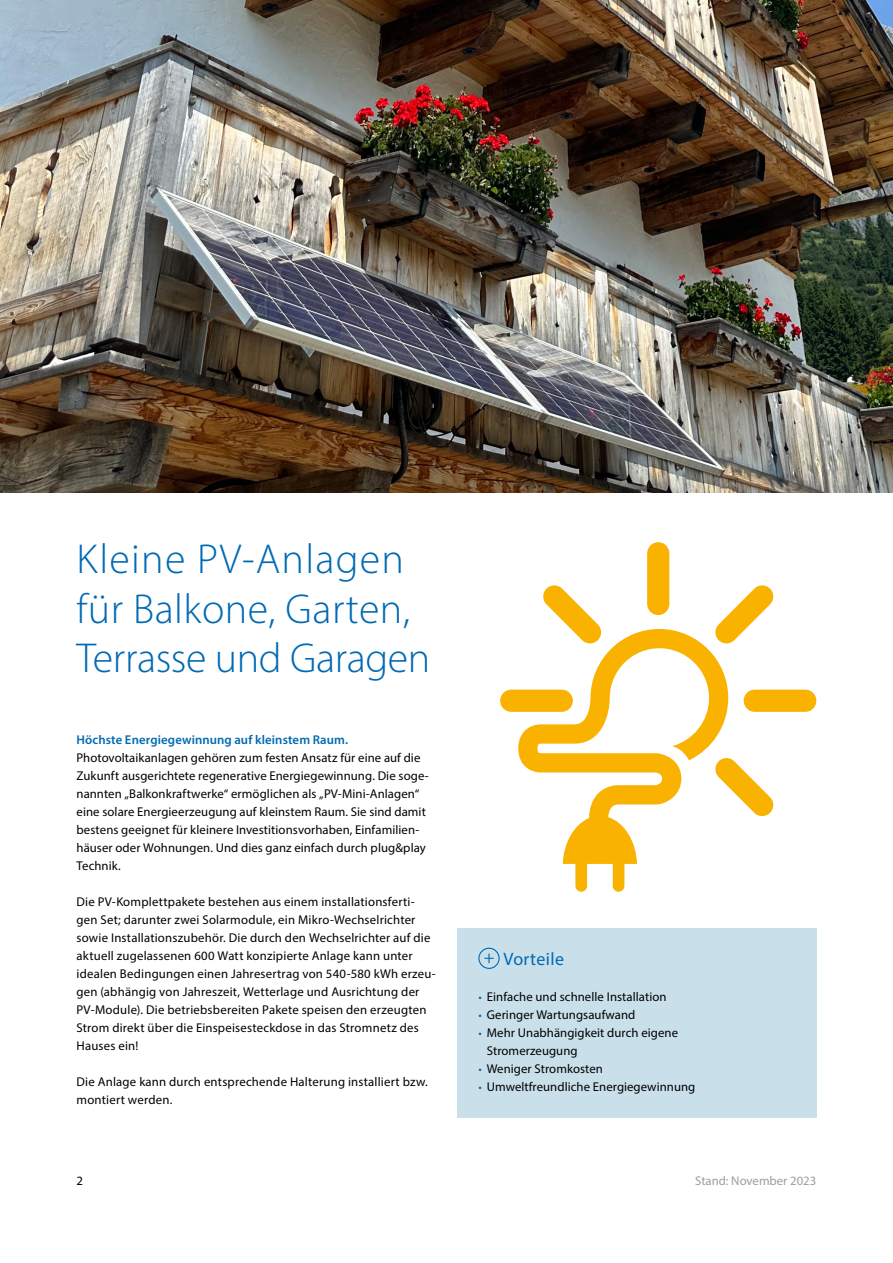
<style>
.page{position:relative;width:893px;height:1263px;background:#fff}
.page>*{position:absolute;margin:0;border:0;box-sizing:border-box;transform-origin:0 0}
.t1{font:300 42px/49.5px "Myriad Pro";letter-spacing:.01em;color:#006ab3}
.t2{font:18px "Myriad Pro";letter-spacing:.02em;color:#006ab3}
.t3{font:12.75px/18px "Myriad Pro";letter-spacing:.01em;color:#000}
.t4{font:600 12.75px "Myriad Pro";letter-spacing:.01em;color:#006ab3}
.t5{font:12.75px "Myriad Pro";color:#9c9e9f}
.s1{font-size:12px;color:#006ab3}
</style>
<div class="page">
<img style="left:0;top:0;width:893px;height:492px">
<div style="left:457px;top:929px;width:360px;height:189px;background:#c9e0eb"></div>
<svg style="left:484px;top:953px;width:10px;height:10px"></svg>
<div style="left:478px;top:948px;width:22px;height:21px;border:1px solid #006ab3;border-radius:50%"></div>
<svg style="left:518px;top:629px;width:210px;height:263px"></svg>
<div style="left:647px;top:542px;width:22px;height:73px;background:#f9b200;border-radius:11px"></div>
<svg style="left:714px;top:585px;width:60px;height:59px"></svg>
<div style="left:744px;top:690px;width:72px;height:22px;background:#f9b200;border-radius:11px"></div>
<svg style="left:714px;top:757px;width:60px;height:60px"></svg>
<div style="left:500px;top:690px;width:73px;height:22px;background:#f9b200;border-radius:11px"></div>
<svg style="left:542px;top:585px;width:60px;height:59px"></svg>
<h1 class="t1" style="left:77px;top:534px;width:355px">Kleine PV-Anlagen für Balkone, Garten,<br>Terrasse und Garagen</h1>
<p class="t4" style="left:77px;top:732px;width:273px">Höchste Energiegewinnung auf kleinstem Raum.</p>
<p class="t3" style="left:77px;top:749px;width:354px">Photovoltaikanlagen gehören zum festen Ansatz für eine auf die Zukunft ausgerichtete regenerative Energiegewinnung. Die soge&shy;nannten „Balkonkraftwerke“ ermöglichen als „PV-Mini-Anlagen“ eine solare Energieerzeugung auf kleinstem Raum. Sie sind damit bestens geeignet für kleinere Investitionsvorhaben, Einfamilien&shy;häuser oder Wohnungen. Und dies ganz einfach durch plug&amp;play Technik.</p>
<p class="t3" style="left:77px;top:893px;width:361px">Die PV-Komplettpakete bestehen aus einem installationsferti&shy;gen Set; darunter zwei Solarmodule, ein Mikro-Wechselrichter sowie Installationszubehör. Die durch den Wechselrichter auf die aktuell zugelassenen 600 Watt konzipierte Anlage kann unter idealen Bedingungen einen Jahresertrag von 540-580 kWh erzeu&shy;gen (abhängig von Jahreszeit, Wetterlage und Ausrichtung der PV-Module). Die betriebsbereiten Pakete speisen den erzeugten Strom direkt über die Einspeisesteckdose in das Stromnetz des Hauses ein!</p>
<p class="t3" style="left:77px;top:1073px;width:353px">Die Anlage kann durch entsprechende Halterung installiert bzw. montiert werden.</p>
<h2 class="t2" style="left:503px;top:947px;width:62px">Vorteile</h2>
<p class="t3" style="left:478px;top:987px;width:190px"><span class="s1">•</span> Einfache und schnelle Installation</p>
<p class="t3" style="left:478px;top:1005px;width:158px"><span class="s1">•</span> Geringer Wartungsaufwand</p>
<p class="t3" style="left:487px;top:1023px;width:193px;text-indent:-9px"><span class="s1">•</span> Mehr Unabhängigkeit durch eigene<br>Stromerzeugung</p>
<p class="t3" style="left:478px;top:1059px;width:126px"><span class="s1">•</span> Weniger Stromkosten</p>
<p class="t3" style="left:478px;top:1077px;width:219px"><span class="s1">•</span> Umweltfreundliche Energiegewinnung</p>
<p class="t3" style="left:77px;top:1172px;width:8px">2</p>
<p class="t5" style="left:695px;top:1173px;width:123px">Stand: November 2023</p>
</div>
